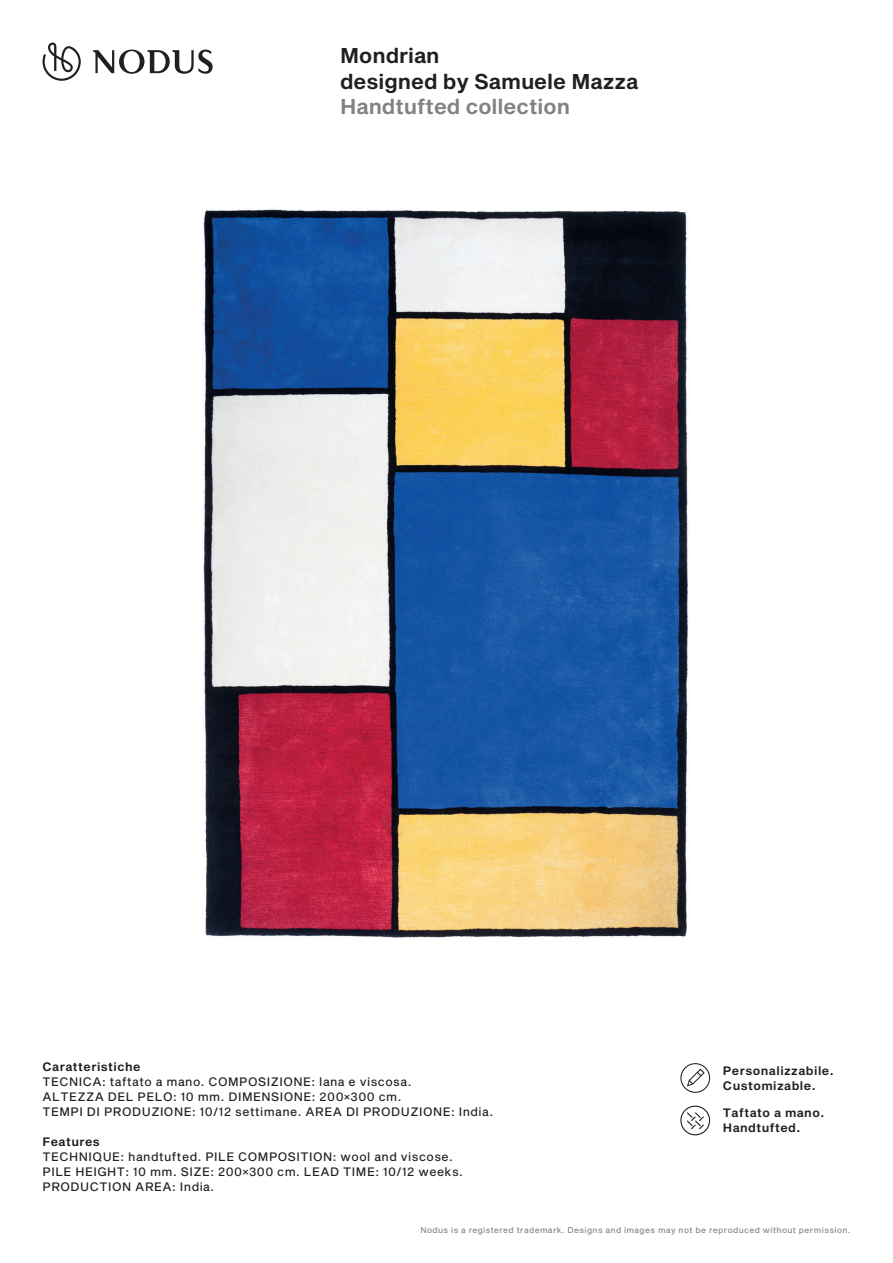
<style>
.page{position:relative;width:893px;height:1263px;background:#fff}
.page>*{position:absolute;margin:0;border:0;box-sizing:border-box;transform-origin:0 0}
.t1{font:21px/25.5px "Sequel Sans Semi Bold Body";color:#231f20}
.t2{font:21px "Sequel Sans Semi Bold Body";color:#808285}
.t3{font:12px/15px "Sequel Sans Roman Body";letter-spacing:.04em;color:#231f20}
.t4{font:12px/15px "Sequel Sans Semi Bold Body";letter-spacing:.04em;color:#231f20}
.t5{font:8.25px "Sequel Sans Roman Body";letter-spacing:.05em;color:#808285}
</style>
<div class="page">
<img style="left:203px;top:209px;width:486px;height:729px">
<svg style="left:43px;top:43px;width:38px;height:38px"></svg>
<svg style="left:93px;top:50px;width:120px;height:24px"></svg>
<svg style="left:680px;top:1063px;width:30px;height:30px"></svg>
<svg style="left:680px;top:1105px;width:30px;height:30px"></svg>
<h1 class="t1" style="left:340px;top:44px;width:299px">Mondrian<br>designed by Samuele Mazza</h1>
<h1 class="t2" style="left:340px;top:92px;width:231px">Handtufted collection</h1>
<p class="t4" style="left:43px;top:1059px;width:100px">Caratteristiche</p>
<p class="t3" style="left:43px;top:1074px;width:452px">TECNICA: taftato a mano. COMPOSIZIONE: lana e viscosa.<br>ALTEZZA DEL PELO: 10 mm. DIMENSIONE: 200×300 cm.<br>TEMPI DI PRODUZIONE: 10/12 settimane. AREA DI PRODUZIONE: India.</p>
<p class="t4" style="left:43px;top:1134px;width:59px">Features</p>
<p class="t3" style="left:43px;top:1149px;width:422px">TECHNIQUE: handtufted. PILE COMPOSITION: wool and viscose.<br>PILE HEIGHT: 10 mm. SIZE: 200×300 cm. LEAD TIME: 10/12 weeks.<br>PRODUCTION AREA: India.</p>
<p class="t4" style="left:723px;top:1063px;width:112px">Personalizzabile.<br>Customizable.</p>
<p class="t4" style="left:723px;top:1106px;width:103px">Taftato a mano.<br>Handtufted.</p>
<p class="t5" style="left:420px;top:1224px;width:432px">Nodus is a registered trademark. Designs and images may not be reproduced without permission.</p>
</div>
